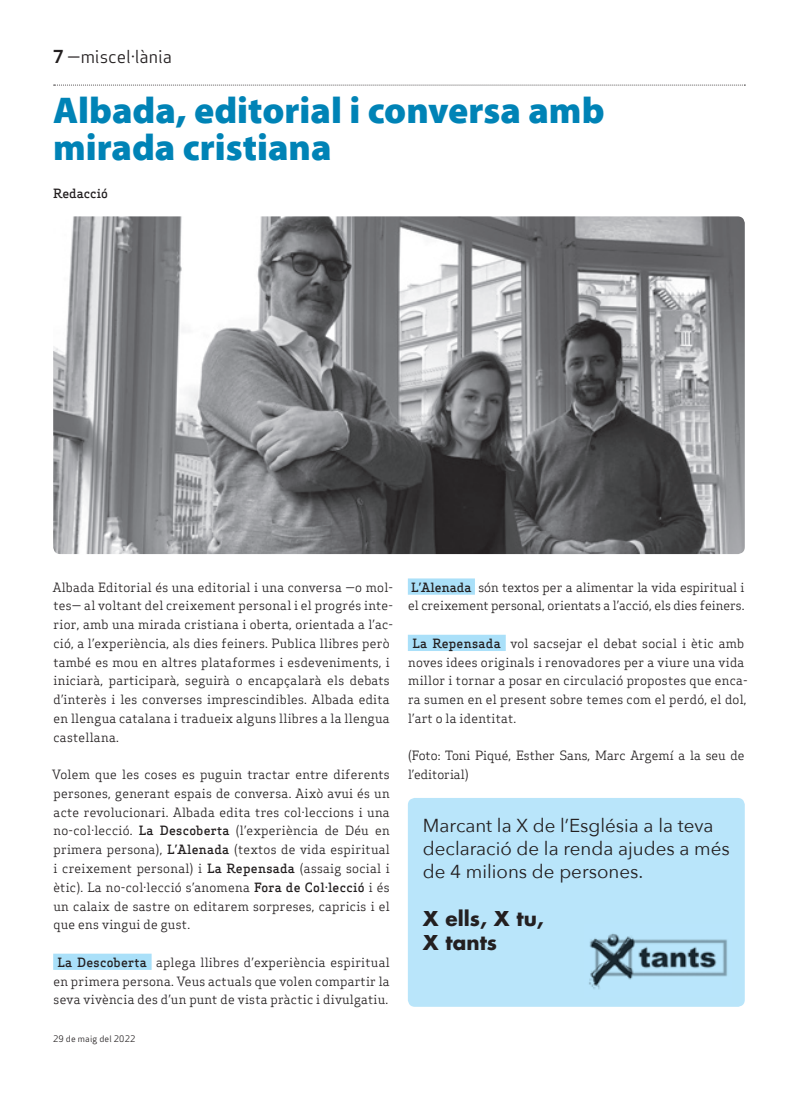
<style>
.page{position:relative;width:798px;height:1099px;background:#fff}
.page>*{position:absolute;margin:0;border:0;box-sizing:border-box;transform-origin:0 0}
.t1{font:900 37.5px/37.5px "Myriad Pro";color:#0083b6}
.t2{font:700 20px/23.8px "Futura Std";color:#231f20}
.t3{font:18.75px/23.1px "Avenir Next";color:#231f20}
.t4{font:17.5px "Apex Sans Book T";color:#231f20}
.t5{font:12.5px/18.8px "Apex Serif";letter-spacing:.02em;color:#231f20}
.t6{font:12.5px/18.8px "Apex Serif";color:#231f20}
.t7{font:500 12.5px "Apex Serif";color:#231f20}
.t8{font:8.75px "Apex Sans Book T";letter-spacing:.02em;color:#231f20}
.s1{font-family:"Apex Sans Bold T"}
.s2{font-weight:500}
</style>
<div class="page">
<svg style="left:54px;top:85px;width:691px;height:1px"></svg>
<div style="left:53px;top:953px;width:98px;height:16px;background:#aae0f9"></div>
<div style="left:407px;top:578px;width:68px;height:16px;background:#aae0f9"></div>
<div style="left:407px;top:634px;width:98px;height:17px;background:#aae0f9"></div>
<img style="left:53px;top:216px;width:691px;height:338px">
<div style="left:407px;top:798px;width:337px;height:208px;background:#b9e5fa;border-radius:7px"></div>
<img style="left:589px;top:933px;width:138px;height:56px">
<h3 class="t4" style="left:53px;top:46px;width:120px"><span class="s1">7</span> —miscel·lània</h3>
<h1 class="t1" style="left:53px;top:90px;width:552px">Albada, editorial i conversa amb mirada cristiana</h1>
<p class="t7" style="left:53px;top:185px;width:56px">Redacció</p>
<p class="t5" style="left:53px;top:577px;width:342px">Albada Editorial és una editorial i una conversa —o mol&shy;tes— al voltant del creixement personal i el progrés inte&shy;rior, amb una mirada cristiana i oberta, orientada a l’ac&shy;ció, a l’experiència, als dies feiners. Publica llibres però també es mou en altres plataformes i esdeveniments, i iniciarà, participarà, seguirà o encapçalarà els debats d’interès i les converses imprescindibles. Albada edita en llengua catalana i tradueix alguns llibres a la llengua castellana.</p>
<p class="t5" style="left:52px;top:765px;width:339px;text-align:justify">Volem que les coses es puguin tractar entre diferents persones, generant espais de conversa. Això avui és un acte revolucionari. Albada edita tres col·leccions i una no-col·lecció. <span class="s2">La Descoberta</span> (l’experiència de Déu en primera persona), <span class="s2">L’Alenada</span> (textos de vida espiritual i creixement personal) i <span class="s2">La Repensada</span> (assaig social i ètic). La no-col·lecció s’anomena <span class="s2">Fora de Col·lecció</span> i és un calaix de sastre on editarem sorpreses, capricis i el que ens vingui de gust.</p>
<p class="t5" style="left:53px;top:952px;width:338px;text-align:center"><span class="s2">La Descoberta</span> aplega llibres d’experiència espiritual en primera persona. Veus actuals que volen compartir la seva vivència des d’un punt de vista pràctic i divulgatiu.</p>
<p class="t8" style="left:53px;top:1032px;width:84px">29 de maig del 2022</p>
<p class="t6" style="left:408px;top:577px;width:338px"><span class="s2">L’Alenada</span> són textos per a alimentar la vida espiritual i el creixement personal, orientats a l’acció, els dies feiners.</p>
<p class="t5" style="left:408px;top:633px;width:341px;text-indent:5px"><span class="s2">La Repensada</span> vol sacsejar el debat social i ètic amb noves idees originals i renovadores per a viure una vida millor i tornar a posar en circulació propostes que enca&shy;ra sumen en el present sobre temes com el perdó, el dol, l’art o la identitat.</p>
<p class="t6" style="left:408px;top:746px;width:338px">(Foto: Toni Piqué, Esther Sans, Marc Argemí a la seu de l’editorial)</p>
<h3 class="t3" style="left:423px;top:813px;width:308px">Marcant la X de l’Església a la teva declaració de la renda ajudes a més de 4 milions de persones.</h3>
<h2 class="t2" style="left:423px;top:906px;width:122px">X ells, X tu,<br>X tants</h2>
</div>
